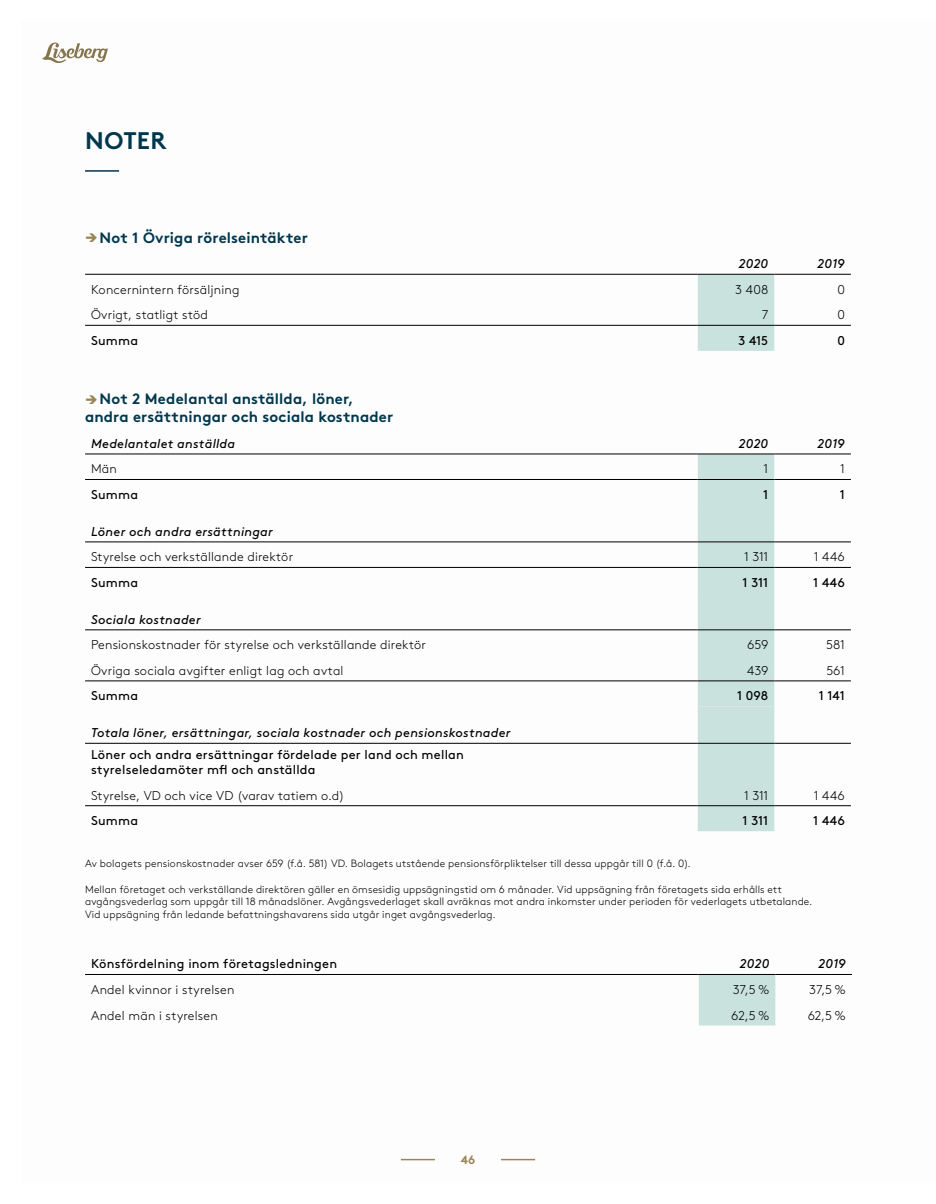
<style>
.page{position:relative;width:936px;height:1204px;background:#fff}
.page>*{position:absolute;margin:0;border:0;box-sizing:border-box;transform-origin:0 0}
.t1{font:700 24px "Brown Std";letter-spacing:.015em;color:#00374d}
.t2{font:700 15px/18px "Brown Std";letter-spacing:.01em;color:#00374d}
.t3{font:300 12.75px "Brown Std";letter-spacing:.015em;color:#000}
.t4{font:12.75px/15.3px "Brown Std";letter-spacing:.02em;color:#000}
.t5{font:italic 12.75px "Brown Std";letter-spacing:.02em;color:#000}
.t6{font:700 12px "Brown Std";color:#9a8555}
.t7{font:300 10.5px/12.6px "Brown Std";letter-spacing:.015em;color:#000}
.s1{color:#9a8555}
</style>
<div class="page">
<hr style="left:85px;top:170px;width:34px;height:2px;background:#00374d">
<div style="left:697px;top:275px;width:77px;height:76px;background:#c9e2dd"></div>
<hr style="left:85px;top:325px;width:612px;height:1px;background:#000">
<hr style="left:697px;top:325px;width:77px;height:1px;background:#000">
<hr style="left:774px;top:325px;width:76px;height:1px;background:#000">
<hr style="left:85px;top:274px;width:612px;height:1px;background:#000">
<hr style="left:697px;top:274px;width:77px;height:1px;background:#000">
<hr style="left:774px;top:274px;width:76px;height:1px;background:#000">
<svg style="left:697px;top:454px;width:77px;height:377px;background:#cbe2dd"></svg>
<hr style="left:85px;top:479px;width:612px;height:1px;background:#000">
<hr style="left:697px;top:479px;width:77px;height:1px;background:#000">
<hr style="left:774px;top:479px;width:76px;height:1px;background:#000">
<hr style="left:85px;top:567px;width:612px;height:1px;background:#000">
<hr style="left:697px;top:567px;width:77px;height:1px;background:#000">
<hr style="left:774px;top:567px;width:76px;height:1px;background:#000">
<hr style="left:85px;top:680px;width:612px;height:1px;background:#000">
<hr style="left:697px;top:680px;width:77px;height:1px;background:#000">
<hr style="left:774px;top:680px;width:76px;height:1px;background:#000">
<hr style="left:85px;top:805px;width:612px;height:1px;background:#000">
<hr style="left:697px;top:805px;width:77px;height:1px;background:#000">
<hr style="left:774px;top:805px;width:76px;height:1px;background:#000">
<hr style="left:85px;top:453px;width:612px;height:1px;background:#000">
<hr style="left:697px;top:453px;width:77px;height:1px;background:#000">
<hr style="left:774px;top:453px;width:76px;height:1px;background:#000">
<hr style="left:85px;top:541px;width:612px;height:1px;background:#000">
<hr style="left:697px;top:541px;width:77px;height:1px;background:#000">
<hr style="left:774px;top:541px;width:76px;height:1px;background:#000">
<hr style="left:85px;top:629px;width:612px;height:1px;background:#000">
<hr style="left:697px;top:629px;width:77px;height:1px;background:#000">
<hr style="left:774px;top:629px;width:76px;height:1px;background:#000">
<hr style="left:85px;top:743px;width:612px;height:1px;background:#000">
<hr style="left:697px;top:743px;width:77px;height:1px;background:#000">
<hr style="left:774px;top:743px;width:76px;height:1px;background:#000">
<div style="left:698px;top:975px;width:77px;height:50px;background:#c9e2dd"></div>
<hr style="left:85px;top:974px;width:613px;height:1px;background:#000">
<hr style="left:698px;top:974px;width:77px;height:1px;background:#000">
<hr style="left:775px;top:974px;width:76px;height:1px;background:#000">
<hr style="left:501px;top:1158px;width:34px;height:2px;background:#9a8555">
<hr style="left:401px;top:1158px;width:34px;height:2px;background:#9a8555">
<svg style="left:42px;top:43px;width:66px;height:20px"></svg>
<h1 class="t1" style="left:85px;top:126px;width:83px">NOTER</h1>
<h2 class="t2" style="left:85px;top:228px;width:224px"><span class="s1">➔</span>Not 1 Övriga rörelseintäkter</h2>
<p class="t5" style="left:738px;top:256px;width:31px">2020</p>
<p class="t5" style="left:817px;top:256px;width:29px">2019</p>
<p class="t3" style="left:91px;top:282px;width:150px">Koncernintern försäljning</p>
<p class="t3" style="left:735px;top:282px;width:35px">3 408</p>
<p class="t3" style="left:837px;top:282px;width:9px">0</p>
<p class="t3" style="left:91px;top:308px;width:118px">Övrigt, statligt stöd</p>
<p class="t3" style="left:761px;top:308px;width:8px">7</p>
<p class="t3" style="left:837px;top:308px;width:9px">0</p>
<p class="t4" style="left:91px;top:333px;width:49px">Summa</p>
<p class="t4" style="left:738px;top:333px;width:31px">3 415</p>
<p class="t4" style="left:837px;top:333px;width:9px">0</p>
<h2 class="t2" style="left:85px;top:390px;width:310px"><span class="s1">➔</span>Not 2 Medelantal anställda, löner, andra ersättningar och sociala kostnader</h2>
<p class="t5" style="left:91px;top:436px;width:145px">Medelantalet anställda</p>
<p class="t5" style="left:738px;top:436px;width:31px">2020</p>
<p class="t5" style="left:817px;top:436px;width:29px">2019</p>
<p class="t3" style="left:91px;top:462px;width:27px">Män</p>
<p class="t3" style="left:763px;top:462px;width:6px">1</p>
<p class="t3" style="left:840px;top:462px;width:6px">1</p>
<p class="t4" style="left:91px;top:487px;width:49px">Summa</p>
<p class="t4" style="left:763px;top:487px;width:7px">1</p>
<p class="t4" style="left:839px;top:487px;width:7px">1</p>
<p class="t5" style="left:91px;top:524px;width:183px">Löner och andra ersättningar</p>
<p class="t3" style="left:91px;top:550px;width:203px">Styrelse och verkställande direktör</p>
<p class="t3" style="left:744px;top:550px;width:26px">1 311</p>
<p class="t3" style="left:813px;top:550px;width:33px">1 446</p>
<p class="t4" style="left:91px;top:575px;width:49px">Summa</p>
<p class="t4" style="left:742px;top:575px;width:27px">1 311</p>
<p class="t4" style="left:813px;top:575px;width:33px">1 446</p>
<p class="t5" style="left:91px;top:612px;width:111px">Sociala kostnader</p>
<p class="t3" style="left:91px;top:637px;width:336px">Pensionskostnader för styrelse och verkställande direktör</p>
<p class="t3" style="left:747px;top:637px;width:23px">659</p>
<p class="t3" style="left:826px;top:637px;width:20px">581</p>
<p class="t3" style="left:91px;top:663px;width:254px">Övriga sociala avgifter enligt lag och avtal</p>
<p class="t3" style="left:747px;top:663px;width:23px">439</p>
<p class="t3" style="left:826px;top:663px;width:20px">561</p>
<p class="t4" style="left:91px;top:688px;width:49px">Summa</p>
<p class="t4" style="left:737px;top:688px;width:33px">1 098</p>
<p class="t4" style="left:818px;top:688px;width:28px">1 141</p>
<p class="t5" style="left:91px;top:725px;width:421px">Totala löner, ersättningar, sociala kostnader och pensionskostnader</p>
<p class="t4" style="left:91px;top:746px;width:374px">Löner och andra ersättningar fördelade per land och mellan styrelseledamöter mfl och anställda</p>
<p class="t3" style="left:91px;top:788px;width:255px">Styrelse, VD och vice VD (varav tatiem o.d)</p>
<p class="t3" style="left:744px;top:788px;width:26px">1 311</p>
<p class="t3" style="left:813px;top:788px;width:33px">1 446</p>
<p class="t4" style="left:91px;top:813px;width:49px">Summa</p>
<p class="t4" style="left:742px;top:813px;width:27px">1 311</p>
<p class="t4" style="left:813px;top:813px;width:33px">1 446</p>
<p class="t7" style="left:85px;top:857px;width:607px">Av bolagets pensionskostnader avser 659 (f.å. 581) VD. Bolagets utstående pensionsförpliktelser till dessa uppgår till 0 (f.å. 0).</p>
<p class="t7" style="left:85px;top:882px;width:728px">Mellan företaget och verkställande direktören gäller en ömsesidig uppsägningstid om 6 månader. Vid uppsägning från företagets sida erhålls ett avgångsvederlag som uppgår till 18 månadslöner. Avgångsvederlaget skall avräknas mot andra inkomster under perioden för vederlagets utbetalande.<br>Vid uppsägning från ledande befattningshavarens sida utgår inget avgångsvederlag.</p>
<p class="t4" style="left:91px;top:956px;width:247px">Könsfördelning inom företagsledningen</p>
<p class="t5" style="left:739px;top:956px;width:31px">2020</p>
<p class="t5" style="left:818px;top:956px;width:29px">2019</p>
<p class="t3" style="left:91px;top:982px;width:145px">Andel kvinnor i styrelsen</p>
<p class="t3" style="left:732px;top:982px;width:38px">37,5 %</p>
<p class="t3" style="left:809px;top:982px;width:38px">37,5 %</p>
<p class="t3" style="left:91px;top:1007px;width:128px">Andel män i styrelsen</p>
<p class="t3" style="left:731px;top:1007px;width:40px">62,5 %</p>
<p class="t3" style="left:807px;top:1007px;width:40px">62,5 %</p>
<p class="t6" style="left:460px;top:1152px;width:16px">46</p>
</div>
